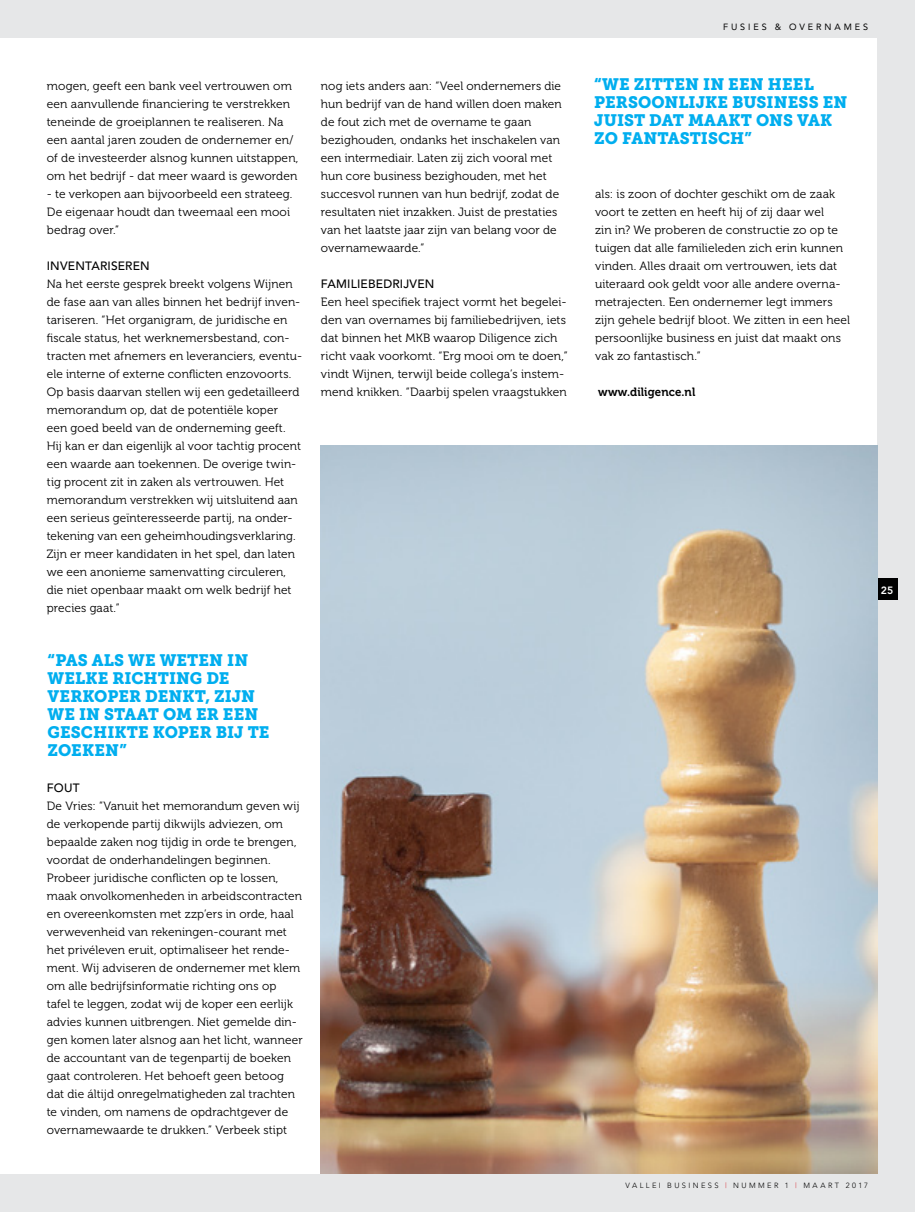
<style>
.page{position:relative;width:915px;height:1212px;background:#fff}
.page>*{position:absolute;margin:0;border:0;box-sizing:border-box;transform-origin:0 0}
.t1{font:16.5px/18px "Museo Slab 900";letter-spacing:.005em;color:#00aeef}
.t2{font:12px/18px "Museo 300";letter-spacing:.01em;color:#000}
.t3{font:500 12px "Avenir";letter-spacing:.015em;color:#000}
.t4{font:12px "Museo 700";letter-spacing:.01em;color:#000;scale:.95 1}
.t5{font:800 10.5px "Avenir";color:#fff}
.t6{font:9px "Avenir";letter-spacing:.325em;color:#000}
.t7{font:300 7.5px "Avenir";letter-spacing:.325em;color:#000}
.s1{color:#d71d24}
</style>
<div class="page">
<div style="left:1px;top:0;width:913px;height:1212px;background:#e6e7e8"></div>
<div style="left:0;top:38px;width:876px;height:1136px;background:#fff"></div>
<div style="left:876px;top:578px;width:21px;height:22px;background:#000"></div>
<img style="left:320px;top:445px;width:556px;height:728px">
<p class="t2" style="left:47px;top:77px;width:253px">mogen, geeft een bank veel vertrouwen om een aanvullende financiering te verstrekken teneinde de groeiplannen te realiseren. Na een aantal jaren zouden de ondernemer en/ of de investeerder alsnog kunnen uitstappen, om het bedrijf - dat meer waard is geworden</p>
<p class="t2" style="left:47px;top:185px;width:247px">- te verkopen aan bijvoorbeeld een strateeg.<br>De eigenaar houdt dan tweemaal een mooi bedrag over.”</p>
<p class="t3" style="left:47px;top:259px;width:104px">INVENTARISEREN</p>
<p class="t2" style="left:47px;top:275px;width:257px">Na het eerste gesprek breekt volgens Wijnen de fase aan van alles binnen het bedrijf inven&shy;tariseren. “Het organigram, de juridische en fiscale status, het werknemersbestand, con&shy;tracten met afnemers en leveranciers, eventu&shy;ele interne of externe conflicten enzovoorts.<br>Op basis daarvan stellen wij een gedetailleerd memorandum op, dat de potentiële koper<br>een goed beeld van de onderneming geeft.<br>Hij kan er dan eigenlijk al voor tachtig procent een waarde aan toekennen. De overige twin&shy;tig procent zit in zaken als vertrouwen. Het memorandum verstrekken wij uitsluitend aan een serieus geïnteresseerde partij, na onder&shy;tekening van een geheimhoudingsverklaring.<br>Zijn er meer kandidaten in het spel, dan laten we een anonieme samenvatting circuleren, die niet openbaar maakt om welk bedrijf het precies gaat.”</p>
<h1 class="t1" style="left:48px;top:651px;width:223px">“PAS ALS WE WETEN IN<br>WELKE RICHTING DE<br>VERKOPER DENKT, ZIJN<br>WE IN STAAT OM ER EEN<br>GESCHIKTE KOPER BIJ TE<br>ZOEKEN”</h1>
<p class="t3" style="left:47px;top:781px;width:34px">FOUT</p>
<p class="t2" style="left:47px;top:797px;width:257px">De Vries: “Vanuit het memorandum geven wij de verkopende partij dikwijls adviezen, om bepaalde zaken nog tijdig in orde te brengen, voordat de onderhandelingen beginnen.<br>Probeer juridische conflicten op te lossen, maak onvolkomenheden in arbeidscontracten en overeenkomsten met zzp’ers in orde, haal verwevenheid van rekeningen-courant met het privéleven eruit, optimaliseer het rende&shy;ment. Wij adviseren de ondernemer met klem om alle bedrijfsinformatie richting ons op tafel te leggen, zodat wij de koper een eerlijk advies kunnen uitbrengen. Niet gemelde din&shy;gen komen later alsnog aan het licht, wanneer de accountant van de tegenpartij de boeken gaat controleren. Het behoeft geen betoog dat die áltijd onregelmatigheden zal trachten te vinden, om namens de opdrachtgever de overnamewaarde te drukken.” Verbeek stipt</p>
<p class="t2" style="left:321px;top:77px;width:242px">nog iets anders aan: “Veel ondernemers die hun bedrijf van de hand willen doen maken de fout zich met de overname te gaan bezighouden, ondanks het inschakelen van een intermediair. Laten zij zich vooral met hun core business bezighouden, met het succesvol runnen van hun bedrijf, zodat de resultaten niet inzakken. Juist de prestaties van het laatste jaar zijn van belang voor de overnamewaarde.”</p>
<p class="t3" style="left:321px;top:277px;width:115px">FAMILIEBEDRIJVEN</p>
<p class="t2" style="left:321px;top:293px;width:248px">Een heel specifiek traject vormt het begelei&shy;den van overnames bij familiebedrijven, iets dat binnen het MKB waarop Diligence zich richt vaak voorkomt. “Erg mooi om te doen,” vindt Wijnen, terwijl beide collega’s instem&shy;mend knikken. “Daarbij spelen vraagstukken</p>
<p class="t6" style="left:723px;top:22px;width:146px">FUSIES &amp; OVERNAMES</p>
<h1 class="t1" style="left:594px;top:75px;width:255px">“WE ZITTEN IN EEN HEEL<br>PERSOONLIJKE BUSINESS EN<br>JUIST DAT MAAKT ONS VAK<br>ZO FANTASTISCH”</h1>
<p class="t2" style="left:595px;top:185px;width:256px">als: is zoon of dochter geschikt om de zaak voort te zetten en heeft hij of zij daar wel<br>zin in? We proberen de constructie zo op te tuigen dat alle familieleden zich erin kunnen vinden. Alles draait om vertrouwen, iets dat uiteraard ook geldt voor alle andere overna&shy;metrajecten. Een ondernemer legt immers zijn gehele bedrijf bloot. We zitten in een heel persoonlijke business en juist dat maakt ons vak zo fantastisch.”</p>
<p class="t4" style="left:598px;top:385px;width:104px">www.diligence.nl</p>
<p class="t5" style="left:880px;top:584px;width:14px">25</p>
<p class="t7" style="left:625px;top:1181px;width:244px">VALLEI BUSINESS <span class="s1">|</span> NUMMER 1 <span class="s1">|</span> MAART 2017</p>
</div>
